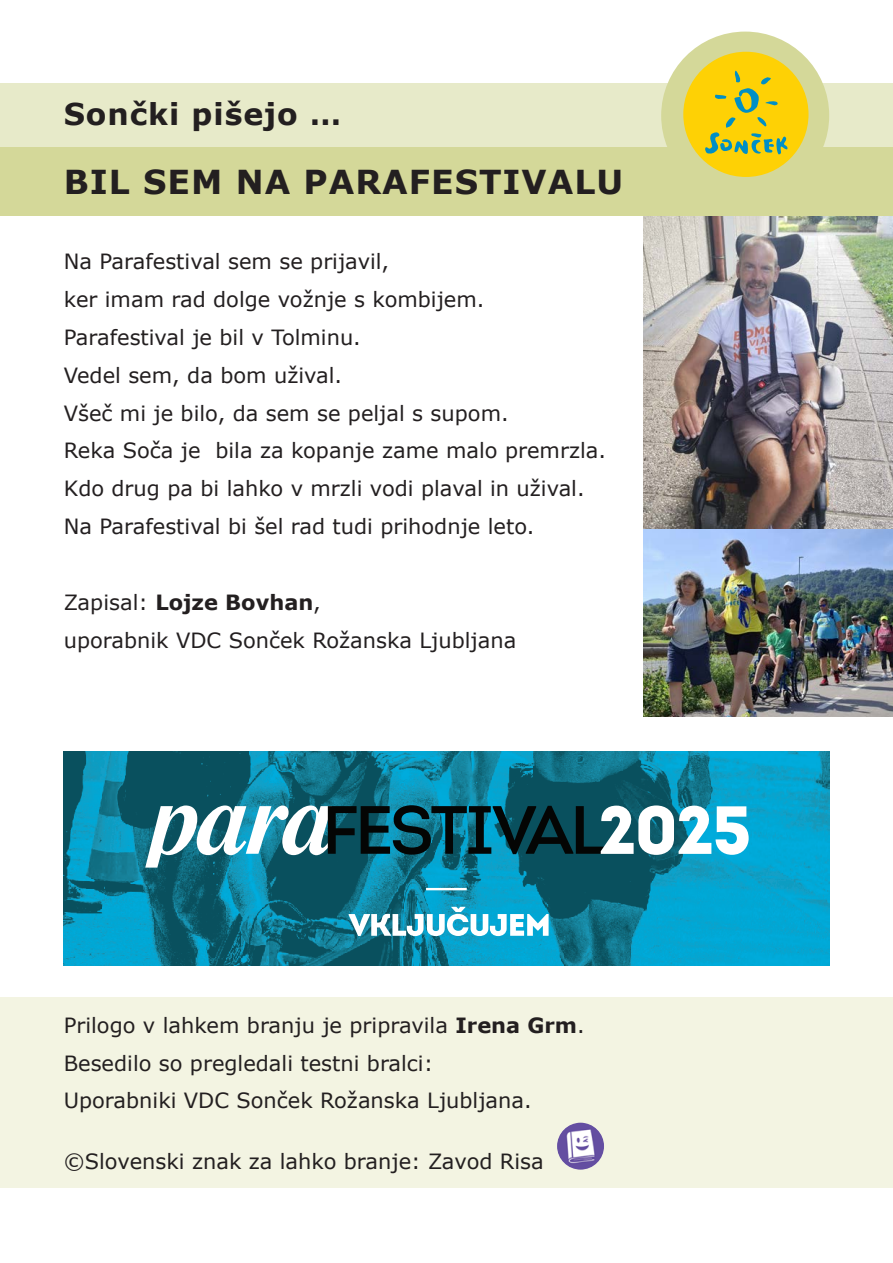
<style>
.page{position:relative;width:893px;height:1263px;background:#fff}
.page>*{position:absolute;margin:0;border:0;box-sizing:border-box;transform-origin:0 0}
.t1{font:67.95px "Intro Black Alt";color:#fff}
.Lahko_branje_-_naslov{font:700 33px "Verdana";letter-spacing:.03em;color:#231f20}
.Lahko_branje_x_202x{font:700 30px "Verdana";letter-spacing:.03em;color:#231f20}
.Lahko_branje_-_besedilo{font:21px "Verdana";color:#231f20}
.Lahko_branje_-_besedilo-2{font:700 21px "Verdana";color:#231f20}
.s1{font-weight:400}
.s2{font-weight:700}
</style>
<div class="page">
<img style="left:643px;top:215px;width:250px;height:502px">
<div style="left:0;top:997px;width:893px;height:191px;background:#f3f4e2"></div>
<img style="left:557px;top:1123px;width:47px;height:47px;border-radius:23px">
<div style="left:0;top:147px;width:893px;height:68px;background:#d4d899"></div>
<div style="left:0;top:84px;width:893px;height:63px;background:#e7eac9"></div>
<div style="left:661px;top:32px;width:168px;height:168px;background:#d4d899;border-radius:50%"></div>
<div style="left:683px;top:52px;width:125px;height:125px;background:#fed105;border-radius:50%"></div>
<svg style="left:705px;top:71px;width:82px;height:83px"></svg>
<img style="left:64px;top:752px;width:765px;height:213px">
<svg style="left:349px;top:907px;width:200px;height:29px"></svg>
<hr style="left:426px;top:888px;width:41px;height:2px;background:#fff">
<svg style="left:145px;top:805px;width:459px;height:62px"></svg>
<p class="Lahko_branje_x_202x" style="left:64px;top:95px;width:279px">Sončki pišejo …</p>
<p class="Lahko_branje_-_naslov" style="left:64px;top:160px;width:561px">BIL SEM NA PARAFESTIVALU</p>
<p class="Lahko_branje_-_besedilo" style="left:64px;top:248px;width:327px">Na Parafestival sem se prijavil,</p>
<p class="Lahko_branje_-_besedilo" style="left:64px;top:286px;width:422px">ker imam rad dolge vožnje s kombijem.</p>
<p class="Lahko_branje_-_besedilo" style="left:64px;top:324px;width:299px">Parafestival je bil v Tolminu.</p>
<p class="Lahko_branje_-_besedilo" style="left:64px;top:362px;width:280px">Vedel sem, da bom užival.</p>
<p class="Lahko_branje_-_besedilo" style="left:64px;top:400px;width:446px">Všeč mi je bilo, da sem se peljal s supom.</p>
<p class="Lahko_branje_-_besedilo" style="left:64px;top:437px;width:544px">Reka Soča je bila za kopanje zame malo premrzla.</p>
<p class="Lahko_branje_-_besedilo" style="left:64px;top:475px;width:522px">Kdo drug pa bi lahko v mrzli vodi plaval in užival.</p>
<p class="Lahko_branje_-_besedilo" style="left:64px;top:513px;width:472px">Na Parafestival bi šel rad tudi prihodnje leto.</p>
<p class="Lahko_branje_-_besedilo-2" style="left:64px;top:588px;width:259px"><span class="s1">Zapisal:</span> Lojze Bovhan<span class="s1">,</span></p>
<p class="Lahko_branje_-_besedilo" style="left:64px;top:626px;width:454px">uporabnik VDC Sonček Rožanska Ljubljana</p>
<p class="t1" style="left:598px;top:785px;width:155px">2025</p>
<p class="Lahko_branje_-_besedilo" style="left:64px;top:1012px;width:522px">Prilogo v lahkem branju je pripravila <span class="s2">Irena Grm</span>.</p>
<p class="Lahko_branje_-_besedilo" style="left:64px;top:1049px;width:371px">Besedilo so pregledali testni bralci:</p>
<p class="Lahko_branje_-_besedilo" style="left:64px;top:1087px;width:469px">Uporabniki VDC Sonček Rožanska Ljubljana.</p>
<p class="Lahko_branje_-_besedilo" style="left:64px;top:1148px;width:481px">©Slovenski znak za lahko branje: Zavod Risa</p>
</div>
